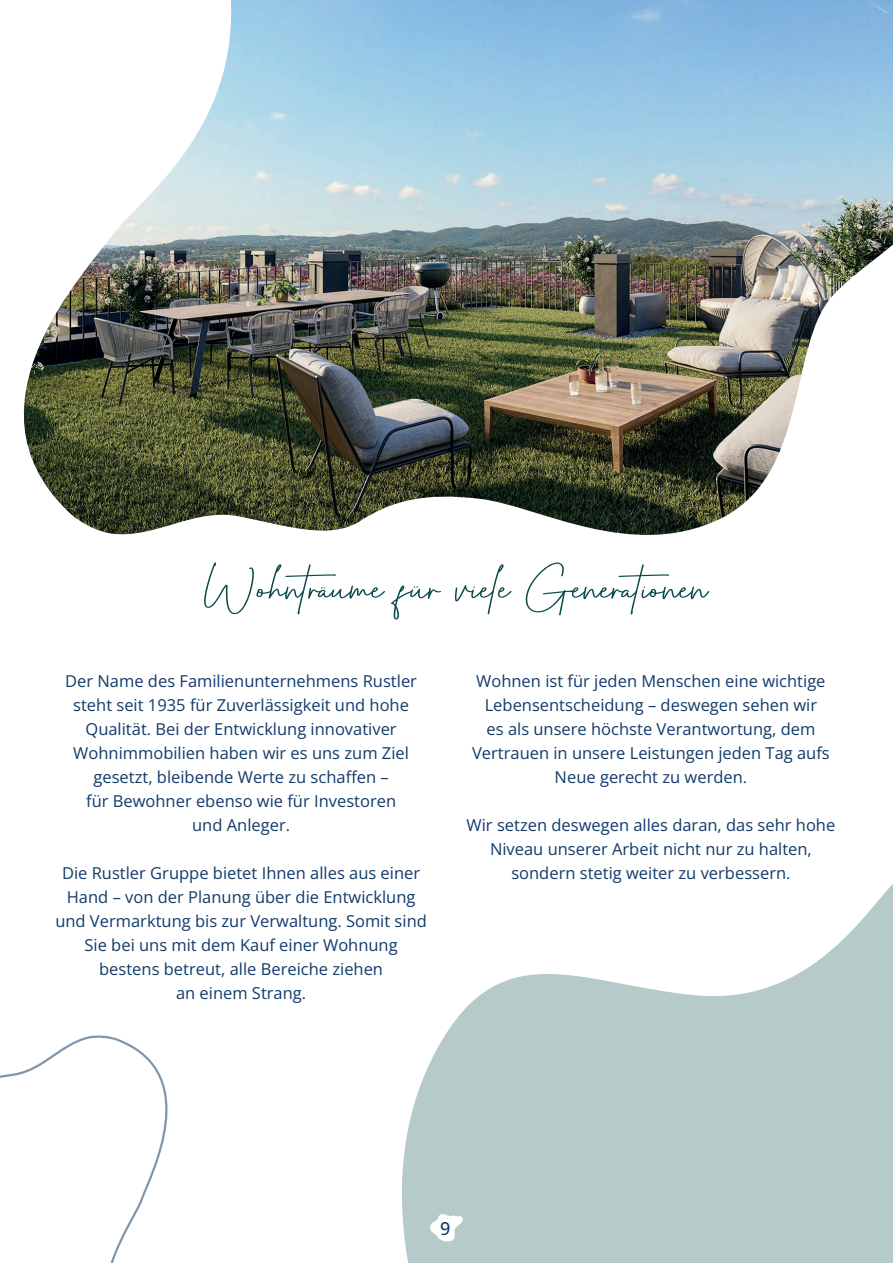
<style>
.page{position:relative;width:893px;height:1263px;background:#fff}
.page>*{position:absolute;margin:0;border:0;box-sizing:border-box;transform-origin:0 0}
.t1{font:60px "South Australia";color:#0a494a;scale:1.3 1}
.t2{font:500 18px "Open Sans";color:#133b69}
.t3{font:16.5px/24px "Open Sans";color:#133b69;text-align:center}
</style>
<div class="page">
<svg style="left:402px;top:884px;width:491px;height:379px;fill:#b7caca"></svg>
<img style="left:23px;top:0;width:870px;height:535px">
<svg style="left:429px;top:1213px;width:36px;height:30px"></svg>
<svg style="left:0;top:1035px;width:168px;height:228px"></svg>
<h1 class="t1" style="left:204px;top:557px;width:389px">Wohnträume für viele Generationen</h1>
<p class="t3" style="left:65px;top:668px;width:353px">Der Name des Familienunternehmens Rustler steht seit 1935 für Zuverlässigkeit und hohe Qualität. Bei der Entwicklung innovativer Wohnimmobilien haben wir es uns zum Ziel gesetzt, bleibende Werte zu schaffen –<br>für Bewohner ebenso wie für Investoren<br>und Anleger.</p>
<p class="t3" style="left:55px;top:860px;width:373px">Die Rustler Gruppe bietet Ihnen alles aus einer Hand – von der Planung über die Entwicklung und Vermarktung bis zur Verwaltung. Somit sind Sie bei uns mit dem Kauf einer Wohnung bestens betreut, alle Bereiche ziehen<br>an einem Strang.</p>
<p class="t3" style="left:472px;top:668px;width:359px">Wohnen ist für jeden Menschen eine wichtige Lebensentscheidung – deswegen sehen wir<br>es als unsere höchste Verantwortung, dem Vertrauen in unsere Leistungen jeden Tag aufs Neue gerecht zu werden.</p>
<p class="t3" style="left:467px;top:812px;width:370px">Wir setzen deswegen alles daran, das sehr hohe<br>Niveau unserer Arbeit nicht nur zu halten, sondern stetig weiter zu verbessern.</p>
<p class="t2" style="left:440px;top:1216px;width:12px">9</p>
</div>
